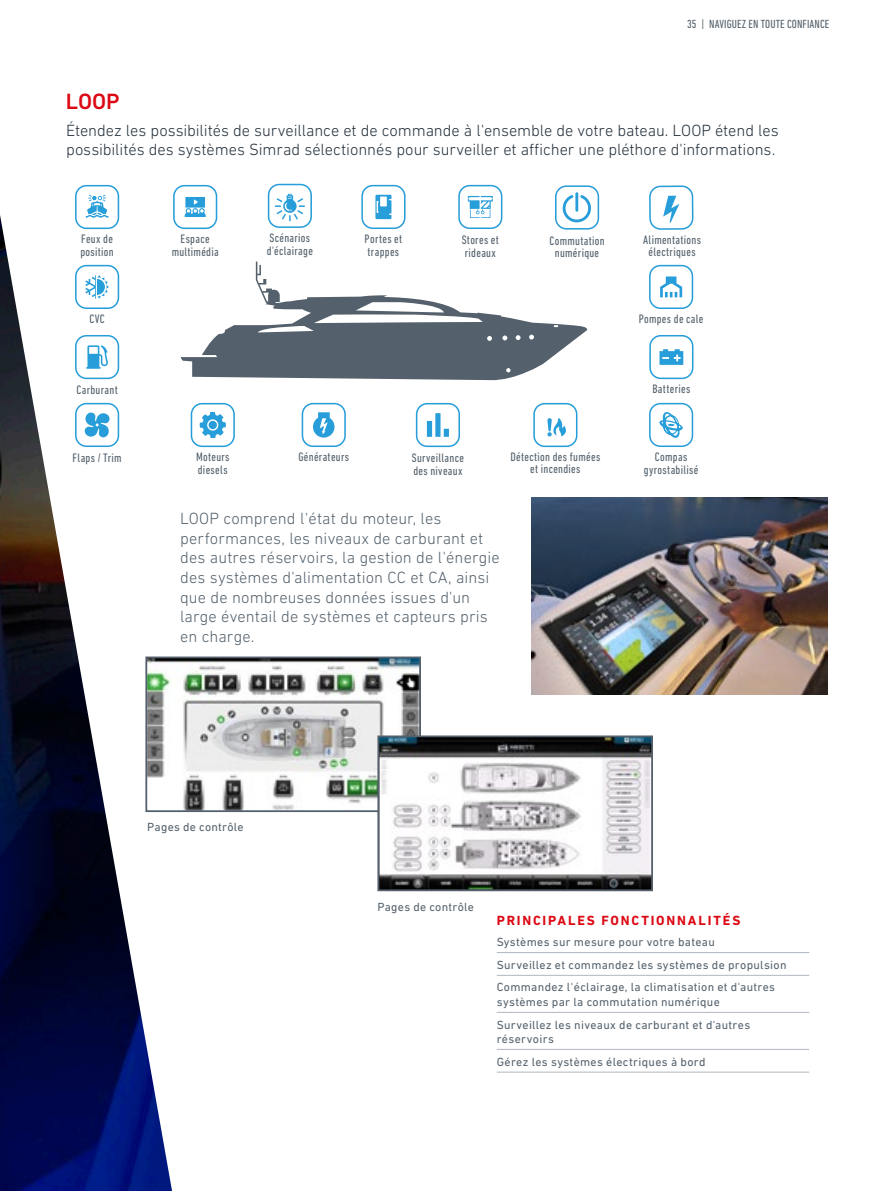
<style>
.page{position:relative;width:893px;height:1191px;background:#fff}
.page>*{position:absolute;margin:0;border:0;box-sizing:border-box;transform-origin:0 0}
.t1{font:500 22.5px "DIN Next LT Pro";color:#dc0813}
.t2{font:300 16.5px/19.5px "DIN Next LT Pro";letter-spacing:.005em;color:#54616c}
.t3{font:300 16.5px/19.5px "DIN Next LT Pro";letter-spacing:-.005em;color:#25313c}
.t4{font:700 13.5px "DIN Next LT Pro";letter-spacing:.135em;color:#dc0813}
.t5{font:condensed 12.45px/12.5px "DIN Next LT Pro";letter-spacing:.025em;color:#54616c;text-align:center}
.t6{font:12px/22.8px "DIN Next LT Pro";letter-spacing:.025em;color:#54616c}
.t7{font:condensed 12px "DIN Next LT Pro";letter-spacing:.01em;color:#54616c}
</style>
<div class="page">
<img style="left:172px;top:659px;width:246px;height:150px">
<div style="left:145px;top:656px;width:276px;height:156px;border:2px solid #54616c"></div>
<img style="left:380px;top:738px;width:270px;height:150px">
<div style="left:377px;top:735px;width:276px;height:156px;border:2px solid #54616c"></div>
<img style="left:0;top:184px;width:172px;height:1007px">
<div style="left:649px;top:265px;width:44px;height:44px;border:2px solid #279dd9;border-radius:11px"></div>
<svg style="left:660px;top:276px;width:22px;height:21px"></svg>
<div style="left:75px;top:265px;width:44px;height:44px;border:2px solid #279dd9;border-radius:11px"></div>
<svg style="left:85px;top:275px;width:24px;height:24px"></svg>
<div style="left:649px;top:335px;width:44px;height:44px;border:2px solid #279dd9;border-radius:11px"></div>
<svg style="left:659px;top:349px;width:24px;height:16px"></svg>
<div style="left:75px;top:335px;width:44px;height:44px;border:2px solid #279dd9;border-radius:11px"></div>
<svg style="left:86px;top:345px;width:23px;height:24px"></svg>
<svg style="left:200px;top:412px;width:26px;height:26px"></svg>
<div style="left:191px;top:403px;width:44px;height:44px;border:2px solid #279dd9;border-radius:11px"></div>
<svg style="left:85px;top:412px;width:25px;height:25px"></svg>
<div style="left:75px;top:403px;width:44px;height:44px;border:2px solid #279dd9;border-radius:11px"></div>
<div style="left:302px;top:403px;width:44px;height:44px;border:2px solid #279dd9;border-radius:11px"></div>
<svg style="left:313px;top:412px;width:21px;height:25px"></svg>
<div style="left:649px;top:403px;width:44px;height:44px;border:2px solid #279dd9;border-radius:11px"></div>
<svg style="left:659px;top:412px;width:24px;height:26px"></svg>
<svg style="left:427px;top:413px;width:22px;height:24px"></svg>
<div style="left:416px;top:403px;width:44px;height:44px;border:2px solid #279dd9;border-radius:11px"></div>
<div style="left:533px;top:403px;width:44px;height:44px;border:2px solid #279dd9;border-radius:11px"></div>
<svg style="left:547px;top:418px;width:19px;height:18px"></svg>
<div style="left:555px;top:185px;width:44px;height:44px;background:#fff;border:2px solid #279dd9;border-radius:11px"></div>
<svg style="left:563px;top:192px;width:28px;height:30px"></svg>
<div style="left:649px;top:185px;width:44px;height:45px;border:2px solid #279dd9;border-radius:11px"></div>
<svg style="left:663px;top:196px;width:16px;height:27px"></svg>
<div style="left:458px;top:185px;width:44px;height:44px;border:2px solid #279dd9;border-radius:11px"></div>
<svg style="left:468px;top:196px;width:25px;height:22px"></svg>
<div style="left:361px;top:185px;width:45px;height:44px;border:2px solid #279dd9;border-radius:11px"></div>
<svg style="left:375px;top:195px;width:16px;height:24px"></svg>
<div style="left:268px;top:184px;width:44px;height:44px;border:2px solid #279dd9;border-radius:11px"></div>
<svg style="left:275px;top:194px;width:30px;height:27px"></svg>
<div style="left:173px;top:185px;width:44px;height:44px;border:2px solid #279dd9;border-radius:11px"></div>
<svg style="left:185px;top:197px;width:21px;height:20px"></svg>
<div style="left:75px;top:185px;width:44px;height:44px;border:2px solid #279dd9;border-radius:11px"></div>
<svg style="left:86px;top:195px;width:22px;height:23px"></svg>
<img style="left:532px;top:498px;width:295px;height:196px">
<svg style="left:181px;top:261px;width:406px;height:119px"></svg>
<hr style="left:497px;top:952px;width:312px;height:1px;background:#b0b7be">
<hr style="left:497px;top:975px;width:312px;height:1px;background:#b0b7be">
<hr style="left:497px;top:1012px;width:312px;height:1px;background:#b0b7be">
<hr style="left:497px;top:1049px;width:312px;height:1px;background:#b0b7be">
<hr style="left:497px;top:1071px;width:312px;height:1px;background:#b0b7be">
<h1 class="t1" style="left:66px;top:89px;width:55px">LOOP</h1>
<p class="t7" style="left:687px;top:17px;width:143px">35 | NAVIGUEZ EN TOUTE CONFIANCE</p>
<h2 class="t3" style="left:66px;top:120px;width:714px">Étendez les possibilités de surveillance et de commande à l'ensemble de votre bateau. LOOP étend les possibilités des systèmes Simrad sélectionnés pour surveiller et afficher une pléthore d'informations.</h2>
<p class="t5" style="left:80px;top:233px;width:35px;text-align:left">Feux de position</p>
<p class="t5" style="left:172px;top:232px;width:48px">Espace multimédia</p>
<p class="t5" style="left:267px;top:232px;width:48px;text-align:left">Scénarios d'éclairage</p>
<p class="t5" style="left:365px;top:232px;width:39px;text-align:left">Portes et trappes</p>
<p class="t5" style="left:462px;top:233px;width:39px;text-align:left">Stores et rideaux</p>
<p class="t5" style="left:549px;top:234px;width:57px">Commutation numérique</p>
<p class="t5" style="left:643px;top:233px;width:59px">Alimentations électriques</p>
<p class="t5" style="left:90px;top:312px;width:17px">CVC</p>
<p class="t5" style="left:639px;top:312px;width:66px">Pompes de cale</p>
<p class="t5" style="left:77px;top:383px;width:43px">Carburant</p>
<p class="t5" style="left:652px;top:383px;width:40px">Batteries</p>
<p class="t5" style="left:73px;top:451px;width:50px">Flaps / Trim</p>
<p class="t5" style="left:196px;top:451px;width:35px">Moteurs</p>
<p class="t5" style="left:298px;top:450px;width:52px">Générateurs</p>
<p class="t5" style="left:198px;top:463px;width:31px">diesels</p>
<p class="t5" style="left:510px;top:450px;width:91px">Détection des fumées et incendies</p>
<p class="t5" style="left:412px;top:451px;width:54px;text-align:left">Surveillance des niveaux</p>
<p class="t5" style="left:644px;top:450px;width:56px">Compas gyrostabilisé</p>
<p class="t2" style="left:180px;top:509px;width:321px">LOOP comprend l'état du moteur, les performances, les niveaux de carburant et des autres réservoirs, la gestion de l'énergie des systèmes d'alimentation CC et CA, ainsi que de nombreuses données issues d'un large éventail de systèmes et capteurs pris en charge.</p>
<p class="t6" style="left:147px;top:815px;width:98px">Pages de contrôle</p>
<p class="t6" style="left:377px;top:895px;width:98px">Pages de contrôle</p>
<p class="t4" style="left:497px;top:912px;width:245px">PRINCIPALES FONCTIONNALITÉS</p>
<p class="t6" style="left:497px;top:930px;width:291px">Systèmes sur mesure pour votre bateau<br>Surveillez et commandez les systèmes de propulsion<br>Commandez l'éclairage, la climatisation et d'autres</p>
<p class="t6" style="left:497px;top:990px;width:255px">systèmes par la commutation numérique<br>Surveillez les niveaux de carburant et d'autres</p>
<p class="t6" style="left:497px;top:1027px;width:210px">réservoirs<br>Gérez les systèmes électriques à bord</p>
</div>
